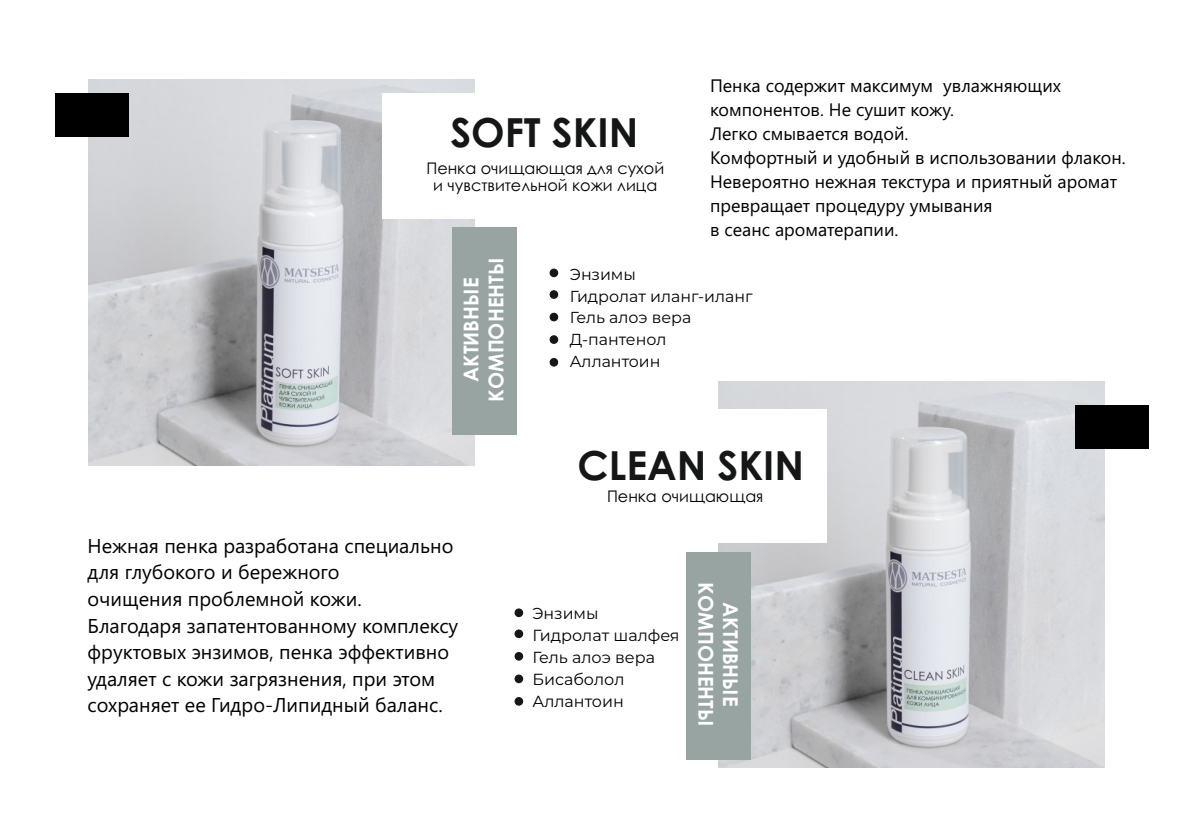
<style>
.page{position:relative;width:1191px;height:840px;background:#fff}
.page>*{position:absolute;margin:0;border:0;box-sizing:border-box;transform-origin:0 0}
.t1{font:700 40px "Century Gothic";color:#151616}
.t2{font:700 20.4px/24.8px "Century Gothic";color:#fff;text-align:center}
.t3{font:20px/26.6px "Segoe UI";color:#000}
.t4{font:18px/24px "Segoe UI";color:#000}
.t5{font:16px/16px "Century Gothic";color:#000;text-align:center}
.t6{font:16px/22px "Montserrat";color:#000}
.t7{font:15.8px/21.8px "Montserrat";color:#000}
</style>
<div class="page">
<img style="left:718px;top:382px;width:386px;height:385px">
<img style="left:88px;top:80px;width:386px;height:385px">
<div style="left:382px;top:93px;width:112px;height:126px;background:#fff"></div>
<div style="left:452px;top:227px;width:64px;height:208px;background:#98a4a2"></div>
<div style="left:696px;top:409px;width:131px;height:134px;background:#fff"></div>
<div style="left:686px;top:551px;width:64px;height:208px;background:#98a4a2"></div>
<div style="left:1075px;top:405px;width:73px;height:43px;background:#000"></div>
<div style="left:55px;top:93px;width:73px;height:43px;background:#000"></div>
<div style="left:549px;top:290px;width:9px;height:9px;background:#151616;border:1px solid #151616;border-radius:50%"></div>
<div style="left:549px;top:312px;width:9px;height:9px;background:#151616;border:1px solid #151616;border-radius:50%"></div>
<div style="left:549px;top:335px;width:9px;height:9px;background:#151616;border:1px solid #151616;border-radius:50%"></div>
<div style="left:549px;top:358px;width:9px;height:8px;background:#151616;border:1px solid #151616;border-radius:50%"></div>
<div style="left:514px;top:629px;width:9px;height:8px;background:#151616;border:1px solid #151616;border-radius:50%"></div>
<div style="left:514px;top:651px;width:9px;height:9px;background:#151616;border:1px solid #151616;border-radius:50%"></div>
<div style="left:514px;top:674px;width:9px;height:8px;background:#151616;border:1px solid #151616;border-radius:50%"></div>
<div style="left:514px;top:696px;width:9px;height:9px;background:#151616;border:1px solid #151616;border-radius:50%"></div>
<div style="left:549px;top:268px;width:9px;height:9px;background:#151616;border:1px solid #151616;border-radius:50%"></div>
<div style="left:514px;top:608px;width:9px;height:8px;background:#151616;border:1px solid #151616;border-radius:50%"></div>
<h1 class="t1" style="left:450px;top:117px;width:189px">SOFT SKIN</h1>
<p class="t5" style="left:426px;top:162px;width:239px">Пенка очищающая для сухой и чувствительной кожи лица</p>
<p class="t4" style="left:710px;top:75px;width:417px">Пенка содержит максимум увлажняющих компонентов. Не сушит кожу.<br>Легко смывается водой.<br>Комфортный и удобный в использовании флакон.<br>Невероятно нежная текстура и приятный аромат превращает процедуру умывания<br>в сеанс ароматерапии.</p>
<p class="t2" style="left:461px;top:401px;width:145px;rotate:-90deg">АКТИВНЫЕ<br>КОМПОНЕНТЫ</p>
<p class="t3" style="left:88px;top:534px;width:372px">Нежная пенка разработана специально для глубокого и бережного<br>очищения проблемной кожи.<br>Благодаря запатентованному комплексу фруктовых энзимов, пенка эффективно удаляет с кожи загрязнения, при этом сохраняет ее Гидро-Липидный баланс.</p>
<p class="t7" style="left:570px;top:263px;width:184px">Энзимы<br>Гидролат иланг-иланг<br>Гель алоэ вера<br>Д-пантенол<br>Аллантоин</p>
<h1 class="t1" style="left:577px;top:450px;width:228px">CLEAN SKIN</h1>
<p class="t5" style="left:607px;top:489px;width:158px">Пенка очищающая</p>
<p class="t7" style="left:532px;top:602px;width:68px">Энзимы</p>
<p class="t6" style="left:532px;top:624px;width:149px">Гидролат шалфея<br>Гель алоэ вера<br>Бисаболол<br>Аллантоин</p>
<p class="t2" style="left:741px;top:582px;width:145px;rotate:90deg">АКТИВНЫЕ<br>КОМПОНЕНТЫ</p>
</div>
